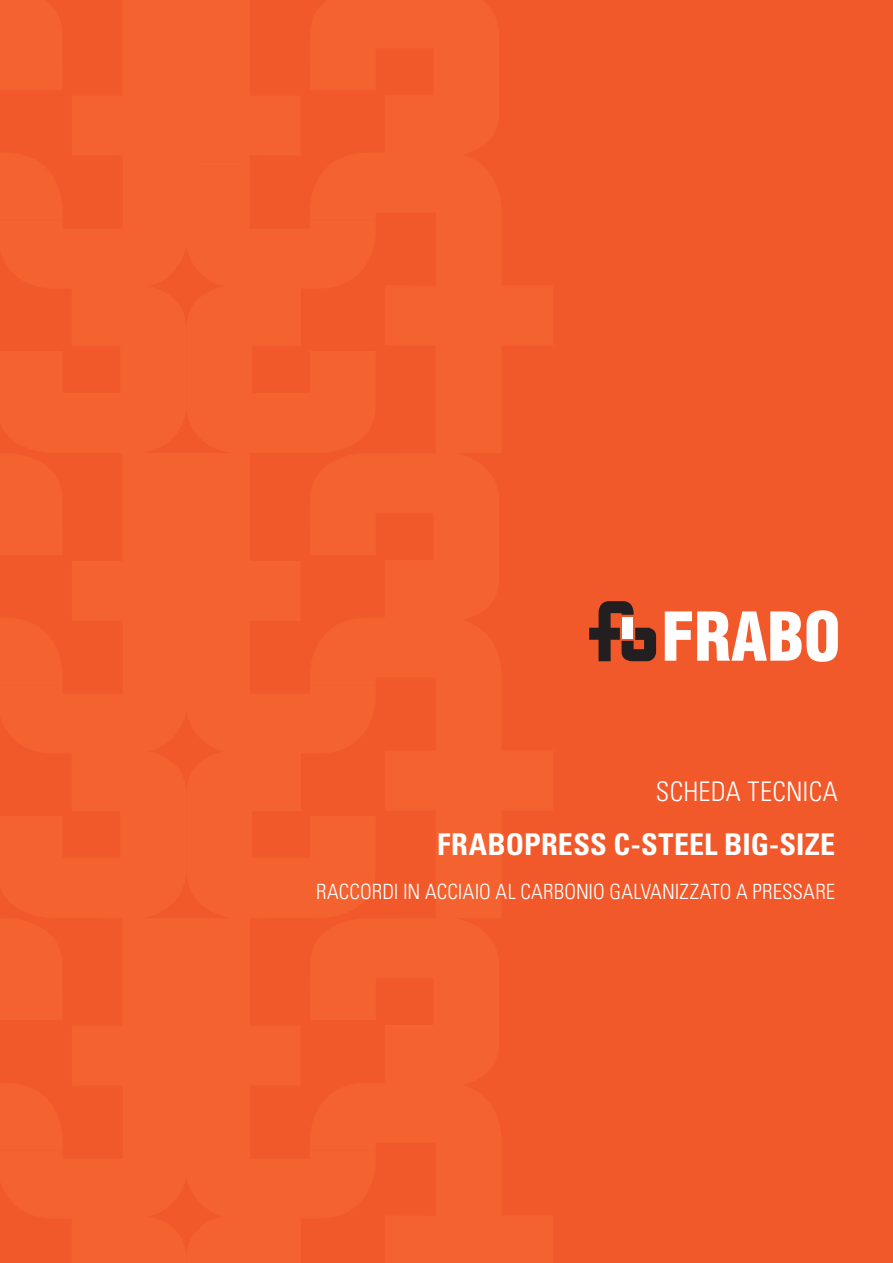
<style>
.page{position:relative;width:893px;height:1263px;background:#f1592a}
.page>*{position:absolute;margin:0;border:0;box-sizing:border-box;transform-origin:0 0}
.TITOLONE{font:700 condensed 30px "Univers LT Std";letter-spacing:.01em;color:#fff}
.TITOLONE-2{font:300 condensed 27px "Univers LT Std";letter-spacing:.01em;color:#fff}
.TITOLONE-3{font:300 condensed 21px "Univers LT Std";letter-spacing:.005em;color:#fff}
</style>
<div class="page">
<svg style="left:589px;top:601px;width:67px;height:60px"></svg>
<svg style="left:665px;top:610px;width:173px;height:52px"></svg>
<div style="left:622px;top:617px;width:11px;height:21px;background:#fff"></div>
<p class="TITOLONE-2" style="left:656px;top:775px;width:183px">SCHEDA TECNICA</p>
<p class="TITOLONE" style="left:437px;top:826px;width:399px">FRABOPRESS C-STEEL BIG-SIZE</p>
<p class="TITOLONE-3" style="left:316px;top:879px;width:520px">RACCORDI IN ACCIAIO AL CARBONIO GALVANIZZATO A PRESSARE</p>
</div>
